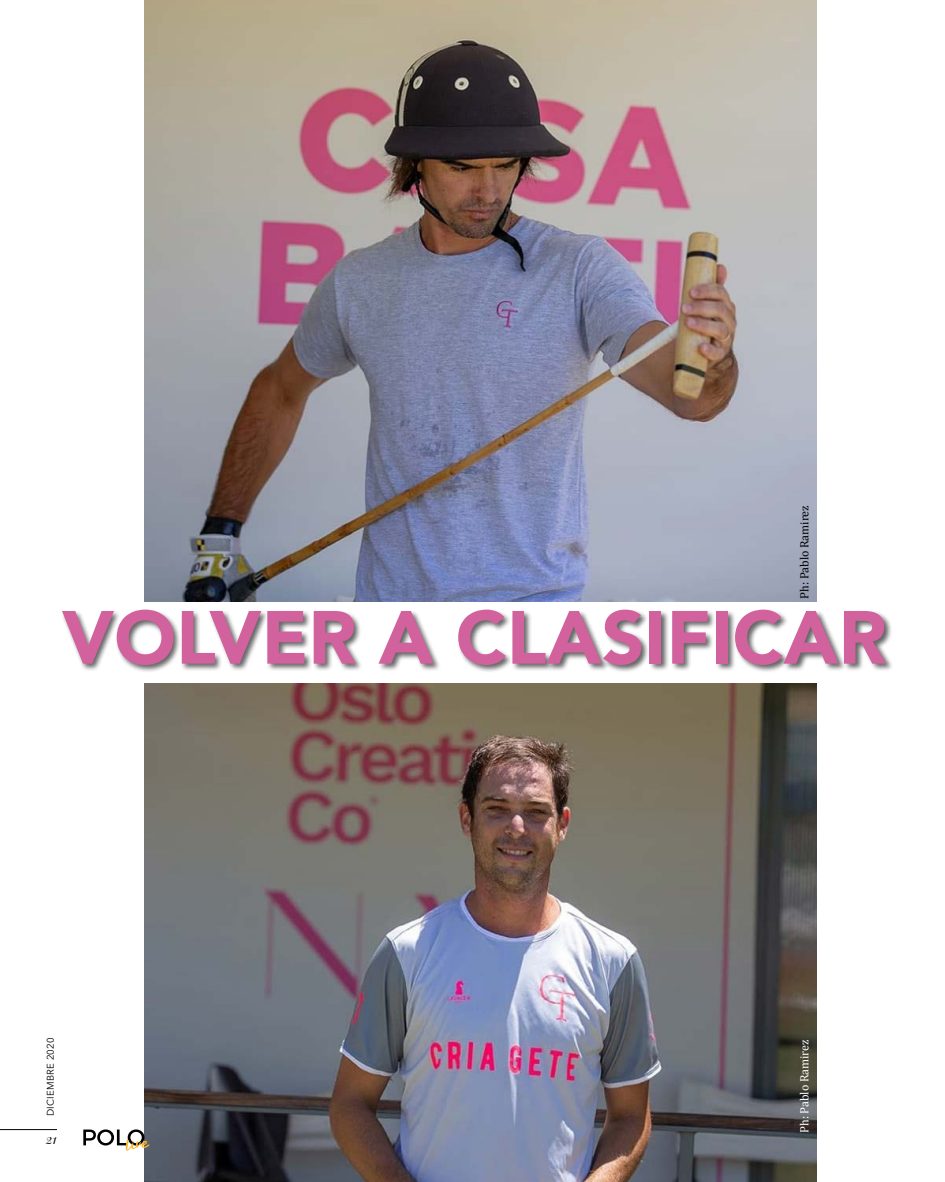
<style>
.page{position:relative;width:945px;height:1182px;background:#fff}
.page>*{position:absolute;margin:0;border:0;box-sizing:border-box;transform-origin:0 0}
.t1{font:900 74.38px "Avenir";color:#d1629d}
.t2{font:italic 13.12px "Playfair Display";color:#000;scale:.95 1}
.t3{font:12.08px "Cambria";color:#000}
.t4{font:12.08px "Cambria";color:#fff}
.t5{font:9.62px "Avenir Next LT Pro";letter-spacing:.025em;color:#000}
</style>
<div class="page">
<img style="left:145px;top:0;width:671px;height:601px">
<div style="left:61px;top:608px;width:833px;height:64px;background:#000;opacity:.6"></div>
<img style="left:145px;top:683px;width:671px;height:498px">
<hr style="left:0;top:1129px;width:57px;height:1px;background:#000">
<svg style="left:83px;top:1129px;width:66px;height:21px"></svg>
<p class="t3" style="left:797px;top:598px;width:95px;rotate:-90deg">Ph: Pablo Ramirez</p>
<p class="t1" style="left:62px;top:574px;width:826px">VOLVER A CLASIFICAR</p>
<p class="t5" style="left:45px;top:1116px;width:80px;rotate:-90deg">DICIEMBRE 2020</p>
<p class="t2" style="left:46px;top:1128px;width:13px">21</p>
<p class="t4" style="left:797px;top:1132px;width:95px;rotate:-90deg">Ph: Pablo Ramirez</p>
</div>
